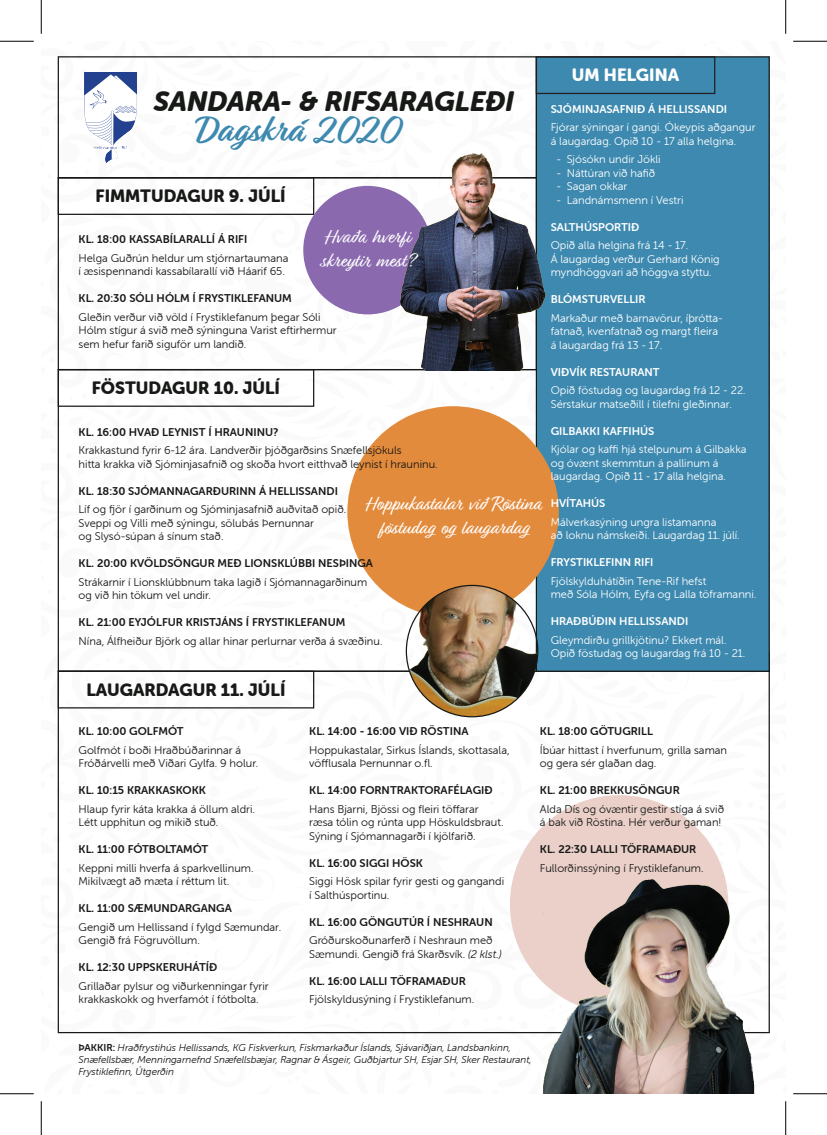
<style>
.page{position:relative;width:827px;height:1135px;background:#fff}
.page>*{position:absolute;margin:0;border:0;box-sizing:border-box;transform-origin:0 0}
.t1{font:700 37.5px "Relation";color:#3d89af}
.t2{font:italic 27.5px "Museo Sans Rounded 900";color:#171917}
.t3{font:20px/24px "Relation";color:#fff}
.t4{font:17.5px "Museo Sans Rounded 900";color:#171917}
.t5{font:17.5px "Museo Sans Rounded 900";color:#fff}
.t6{font:11.25px/13.5px "Museo Sans Rounded 300";color:#171917}
.t7{font:11.25px/13.5px "Museo Sans Rounded 300";color:#fff}
.t8{font:11.25px "Museo Sans Rounded 700";color:#171917}
.t9{font:11.25px "Museo Sans Rounded 700";color:#fff}
.t10{font:italic 10px/12px "Museo Sans Rounded 300";color:#171917}
.s1{font-style:italic}
.s2{font-family:"Museo Sans Rounded 700";font-style:normal}
</style>
<div class="page">
<div style="left:510px;top:795px;width:218px;height:218px;background:#ebd0c9;border-radius:50%"></div>
<div style="left:58px;top:56px;width:479px;height:122px;border:1px solid #171917"></div>
<div style="left:58px;top:177px;width:256px;height:38px;border:1px solid #171917"></div>
<div style="left:58px;top:369px;width:256px;height:38px;border:1px solid #171917"></div>
<div style="left:58px;top:671px;width:256px;height:37px;border:1px solid #171917"></div>
<div style="left:536px;top:56px;width:233px;height:616px;background:#3d89af;border:1px solid #171917"></div>
<img style="left:446px;top:874px;width:324px;height:220px">
<div style="left:347px;top:406px;width:212px;height:212px;background:#e38b3c;border-radius:50%"></div>
<div style="left:303px;top:186px;width:129px;height:128px;background:#8a69ae;border-radius:50%"></div>
<img style="left:406px;top:585px;width:132px;height:132px;border-radius:66px">
<div style="left:536px;top:56px;width:179px;height:38px;border:1px solid #231f20"></div>
<img style="left:362px;top:144px;width:184px;height:227px">
<img style="left:84px;top:72px;width:53px;height:91px">
<hr style="left:0;top:41px;width:34px;height:1px;background:#000">
<hr style="left:793px;top:41px;width:34px;height:1px;background:#000">
<hr style="left:0;top:1093px;width:34px;height:1px;background:#000">
<hr style="left:793px;top:1093px;width:34px;height:1px;background:#000">
<hr style="left:41px;top:0;width:1px;height:34px;background:#000">
<hr style="left:41px;top:1101px;width:1px;height:34px;background:#000">
<hr style="left:785px;top:0;width:1px;height:34px;background:#000">
<hr style="left:785px;top:1101px;width:1px;height:34px;background:#000">
<h3 class="t5" style="left:572px;top:65px;width:109px">UM HELGINA</h3>
<h2 class="t2" style="left:154px;top:86px;width:362px">SANDARA- &amp; RIFSARAGLEÐI</h2>
<p class="t9" style="left:550px;top:103px;width:178px">SJÓMINJASAFNIÐ Á HELLISSANDI</p>
<p class="t7" style="left:550px;top:121px;width:206px">Fjórar sýningar í gangi. Ókeypis aðgangur á laugardag. Opið 10 - 17 alla helgina.</p>
<p class="t7" style="left:556px;top:153px;width:106px">- Sjósókn undir Jökli</p>
<p class="t7" style="left:556px;top:166px;width:100px">- Náttúran við hafið</p>
<p class="t7" style="left:556px;top:180px;width:72px">- Sagan okkar</p>
<p class="t7" style="left:556px;top:193px;width:129px">- Landnámsmenn í Vestri</p>
<p class="t9" style="left:550px;top:221px;width:90px">SALTHÚSPORTIÐ</p>
<p class="t7" style="left:550px;top:239px;width:170px">Opið alla helgina frá 14 - 17.<br>Á laugardag verður Gerhard König myndhöggvari að höggva styttu.</p>
<p class="t9" style="left:550px;top:293px;width:96px">BLÓMSTURVELLIR</p>
<p class="t7" style="left:550px;top:311px;width:174px">Markaður með barnavörur, íþrótta&shy;fatnað, kvenfatnað og margt fleira á laugardag frá 13 - 17.</p>
<p class="t9" style="left:550px;top:366px;width:110px">VIÐVÍK RESTAURANT</p>
<p class="t7" style="left:550px;top:384px;width:196px">Opið föstudag og laugardag frá 12 - 22.<br>Sérstakur matseðill í tilefni gleðinnar.</p>
<p class="t9" style="left:550px;top:425px;width:105px">GILBAKKI KAFFIHÚS</p>
<p class="t7" style="left:550px;top:443px;width:197px">Kjólar og kaffi hjá stelpunum á Gilbakka og óvænt skemmtun á pallinum á laugardag. Opið 11 - 17 alla helgina.</p>
<p class="t9" style="left:550px;top:497px;width:56px">HVÍTAHÚS</p>
<p class="t7" style="left:550px;top:515px;width:190px">Málverkasýning ungra listamanna<br>að loknu námskeiði. Laugardag 11. júlí.</p>
<p class="t9" style="left:550px;top:556px;width:104px">FRYSTIKLEFINN RIFI</p>
<p class="t7" style="left:550px;top:574px;width:207px">Fjölskylduhátíðin Tene-Rif hefst<br>með Sóla Hólm, Eyfa og Lalla töframanni.</p>
<p class="t9" style="left:550px;top:615px;width:139px">HRAÐBÚÐIN HELLISSANDI</p>
<p class="t7" style="left:550px;top:633px;width:196px">Gleymdirðu grillkjötinu? Ekkert mál.<br>Opið föstudag og laugardag frá 10 - 21.</p>
<h1 class="t1" style="left:196px;top:108px;width:205px">Dagskrá 2020</h1>
<h3 class="t4" style="left:95px;top:186px;width:192px">FIMMTUDAGUR 9. JÚLÍ</h3>
<h3 class="t3" style="left:320px;top:225px;width:97px">Hvaða hverfi skreytir mest?</h3>
<p class="t8" style="left:79px;top:233px;width:170px">KL. 18:00 KASSABÍLARALLÍ Á RIFI</p>
<p class="t6" style="left:79px;top:251px;width:211px">Helga Guðrún heldur um stjórnartaumana í æsispennandi kassabílarallí við Háarif 65.</p>
<p class="t8" style="left:79px;top:292px;width:215px">KL. 20:30 SÓLI HÓLM Í FRYSTIKLEFANUM</p>
<p class="t6" style="left:79px;top:310px;width:260px">Gleðin verður við völd í Frystiklefanum þegar Sóli<br>Hólm stígur á svið með sýninguna Varist eftirhermur sem hefur farið siguför um landið.</p>
<h3 class="t4" style="left:92px;top:378px;width:190px">FÖSTUDAGUR 10. JÚLÍ</h3>
<p class="t8" style="left:79px;top:426px;width:201px">KL. 16:00 HVAÐ LEYNIST Í HRAUNINU?</p>
<p class="t6" style="left:79px;top:444px;width:360px">Krakkastund fyrir 6-12 ára. Landverðir þjóðgarðsins Snæfellsjökuls<br>hitta krakka við Sjóminjasafnið og skoða hvort eitthvað leynist í hrauninu.</p>
<p class="t8" style="left:79px;top:485px;width:261px">KL. 18:30 SJÓMANNAGARÐURINN Á HELLISSANDI</p>
<p class="t6" style="left:79px;top:503px;width:269px">Líf og fjör í garðinum og Sjóminjasafnið auðvitað opið.<br>Sveppi og Villi með sýningu, sölubás Þernunnar<br>og Slysó-súpan á sínum stað.</p>
<p class="t8" style="left:79px;top:557px;width:296px">KL. 20:00 KVÖLDSÖNGUR MEÐ LIONSKLÚBBI NESÞINGA</p>
<p class="t6" style="left:79px;top:575px;width:290px">Strákarnir í Lionsklúbbnum taka lagið í Sjómannagarðinum og við hin tökum vel undir.</p>
<p class="t8" style="left:79px;top:616px;width:268px">KL. 21:00 EYJÓLFUR KRISTJÁNS Í FRYSTIKLEFANUM</p>
<p class="t6" style="left:79px;top:634px;width:305px">Nína, Álfheiður Björk og allar hinar perlurnar verða á svæðinu.</p>
<h3 class="t3" style="left:366px;top:492px;width:176px;text-align:center">Hoppukastalar við Röstina föstudag og laugardag</h3>
<h3 class="t4" style="left:86px;top:680px;width:200px">LAUGARDAGUR 11. JÚLÍ</h3>
<p class="t8" style="left:79px;top:725px;width:106px">KL. 10:00 GOLFMÓT</p>
<p class="t6" style="left:79px;top:743px;width:181px">Golfmót í boði Hraðbúðarinnar á<br>Fróðárvelli með Viðari Gylfa. 9 holur.</p>
<p class="t8" style="left:79px;top:784px;width:129px">KL. 10:15 KRAKKASKOKK</p>
<p class="t6" style="left:79px;top:802px;width:178px">Hlaup fyrir káta krakka á öllum aldri.<br>Létt upphitun og mikið stuð.</p>
<p class="t8" style="left:79px;top:843px;width:131px">KL. 11:00 FÓTBOLTAMÓT</p>
<p class="t6" style="left:79px;top:861px;width:176px">Keppni milli hverfa á sparkvellinum.<br>Mikilvægt að mæta í réttum lit.</p>
<p class="t8" style="left:79px;top:902px;width:155px">KL. 11:00 SÆMUNDARGANGA</p>
<p class="t6" style="left:79px;top:920px;width:204px">Gengið um Hellissand í fylgd Sæmundar.<br>Gengið frá Fögruvöllum.</p>
<p class="t8" style="left:79px;top:961px;width:140px">KL. 12:30 UPPSKERUHÁTÍÐ</p>
<p class="t6" style="left:79px;top:979px;width:192px">Grillaðar pylsur og viðurkenningar fyrir krakkaskokk og hverfamót í fótbolta.</p>
<p class="t8" style="left:309px;top:725px;width:161px">KL. 14:00 - 16:00 VIÐ RÖSTINA</p>
<p class="t6" style="left:309px;top:743px;width:202px">Hoppukastalar, Sirkus Íslands, skottasala, vöfflusala Þernunnar o.fl.</p>
<p class="t8" style="left:309px;top:784px;width:185px">KL. 14:00 FORNTRAKTORAFÉLAGIÐ</p>
<p class="t6" style="left:309px;top:802px;width:196px">Hans Bjarni, Bjössi og fleiri töffarar ræsa tólin og rúnta upp Höskuldsbraut.<br>Sýning í Sjómannagarði í kjölfarið.</p>
<p class="t8" style="left:309px;top:857px;width:115px">KL. 16:00 SIGGI HÖSK</p>
<p class="t6" style="left:309px;top:875px;width:196px">Siggi Hösk spilar fyrir gesti og gangandi í Salthúsportinu.</p>
<p class="t8" style="left:309px;top:916px;width:185px">KL. 16:00 GÖNGUTÚR Í NESHRAUN</p>
<p class="t6" style="left:309px;top:934px;width:194px">Gróðurskoðunarferð í Neshraun með<br>Sæmundi. Gengið frá Skarðsvík. <span class="s1">(2 klst.)</span></p>
<p class="t8" style="left:309px;top:975px;width:158px">KL. 16:00 LALLI TÖFRAMAÐUR</p>
<p class="t6" style="left:309px;top:993px;width:166px">Fjölskyldusýning í Frystiklefanum.</p>
<p class="t8" style="left:540px;top:725px;width:114px">KL. 18:00 GÖTUGRILL</p>
<p class="t6" style="left:540px;top:743px;width:189px">Íbúar hittast í hverfunum, grilla saman og gera sér glaðan dag.</p>
<p class="t8" style="left:540px;top:784px;width:141px">KL. 21:00 BREKKUSÖNGUR</p>
<p class="t6" style="left:540px;top:802px;width:186px">Alda Dís og óvæntir gestir stíga á svið á bak við Röstina. Hér verður gaman!</p>
<p class="t8" style="left:540px;top:843px;width:158px">KL. 22:30 LALLI TÖFRAMAÐUR</p>
<p class="t6" style="left:540px;top:861px;width:165px">Fullorðinssýning í Frystiklefanum.</p>
<p class="t10" style="left:79px;top:1041px;width:454px"><span class="s2">ÞAKKIR:</span> Hraðfrystihús Hellissands, KG Fiskverkun, Fiskmarkaður Íslands, Sjávariðjan, Landsbankinn,<br>Snæfellsbær, Menningarnefnd Snæfellsbæjar, Ragnar &amp; Ásgeir, Guðbjartur SH, Esjar SH, Sker Restaurant,<br>Frystiklefinn, Útgerðin</p>
</div>
